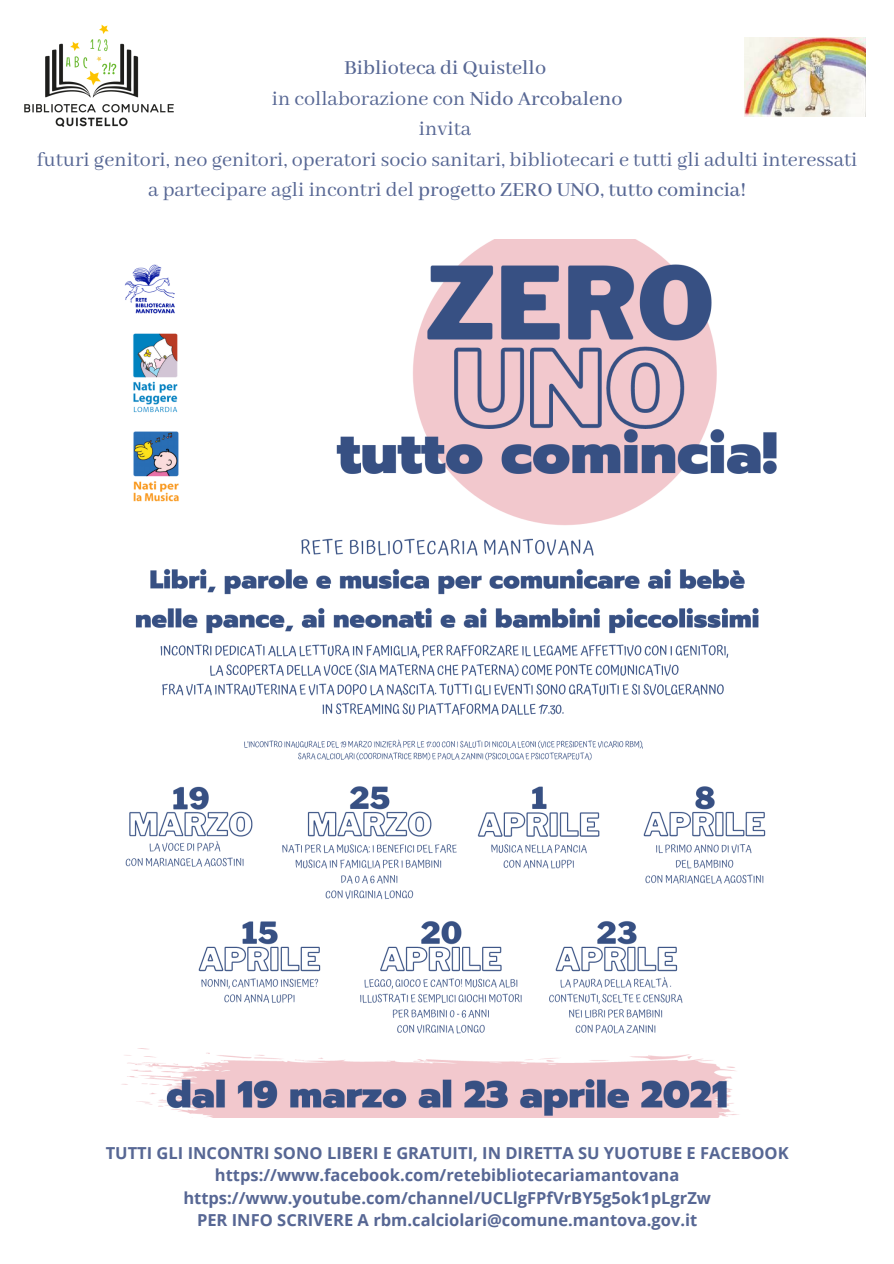
<style>
.page{position:relative;width:894px;height:1264px;background:#fff}
.page>*{position:absolute;margin:0;border:0;box-sizing:border-box;transform-origin:0 0}
.t1{font:22.05px "Abhaya Libre";color:#576794}
.t2{font:500 22.05px "Abhaya Libre";color:#576794}
.t3{font:700 16.5px "Open Sans";color:#576794}
.s1{font-weight:500}
.s2{font-weight:400}
</style>
<div class="page">
<img style="left:121px;top:239px;width:656px;height:878px">
<img style="left:744px;top:38px;width:120px;height:78px">
<img style="left:24px;top:24px;width:150px;height:103px">
<p class="t2" style="left:344px;top:56px;width:203px">Biblioteca di Quistello</p>
<p class="t1" style="left:272px;top:86px;width:352px">in collaborazione con <span class="s1">Nido Arcobaleno</span></p>
<p class="t1" style="left:419px;top:117px;width:54px">invita</p>
<p class="t1" style="left:37px;top:147px;width:821px">futuri genitori, neo genitori, operatori socio sanitari, bibliotecari e tutti gli adulti interessati</p>
<p class="t2" style="left:148px;top:178px;width:599px"><span class="s2">a partecipare agli incontri del</span> progetto ZERO UNO, tutto comincia!</p>
<p class="t3" style="left:106px;top:1141px;width:684px">TUTTI GLI INCONTRI SONO LIBERI E GRATUITI, IN DIRETTA SU YUOTUBE E FACEBOOK</p>
<p class="t3" style="left:215px;top:1163px;width:466px">https://www.facebook.com/retebibliotecariamantovana</p>
<p class="t3" style="left:183px;top:1186px;width:529px">https://www.youtube.com/channel/UCLlgFPfVrBY5g5ok1pLgrZw</p>
<p class="t3" style="left:197px;top:1208px;width:501px">PER INFO SCRIVERE A rbm.calciolari@comune.mantova.gov.it</p>
</div>
